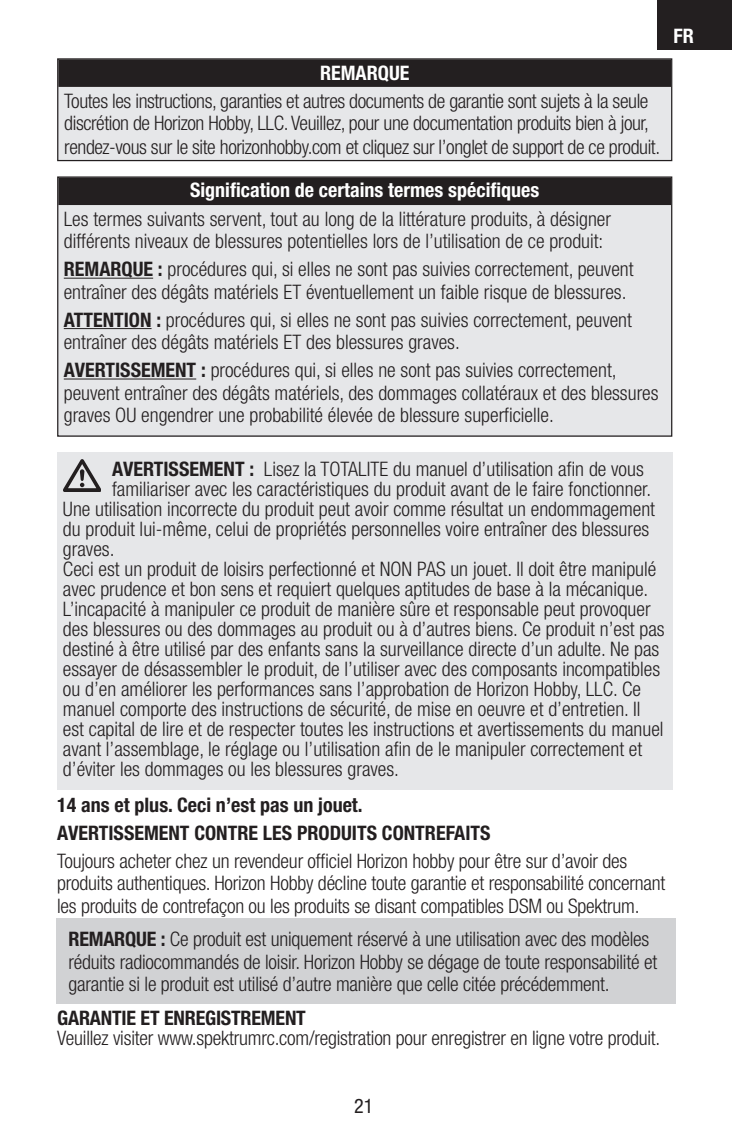
<style>
.page{position:relative;width:732px;height:1148px;background:#fff}
.page>*{position:absolute;margin:0;border:0;box-sizing:border-box;transform-origin:0 0}
.t1{font:300 condensed 20px/22.5px "Helvetica Neue LT Std";color:#231f20}
.t2{font:300 condensed 20px/23.2px "Helvetica Neue LT Std";letter-spacing:-.02em;color:#231f20}
.t3{font:700 condensed 20px/28px "Helvetica Neue LT Std";color:#231f20}
.t4{font:700 condensed 20px "Helvetica Neue LT Std";color:#fff}
.t5{font:condensed 20px "Helvetica Neue LT Std";color:#231f20}
.s1{font-weight:700}
</style>
<div class="page">
<div style="left:657px;top:0;width:74px;height:50px;background:#231f20"></div>
<div style="left:56px;top:918px;width:619px;height:85px;background:#d1d2d4"></div>
<div style="left:58px;top:59px;width:613px;height:102px;background:#e6e7e9"></div>
<div style="left:58px;top:59px;width:612px;height:28px;background:#231f20"></div>
<div style="left:57px;top:58px;width:615px;height:103px;border:1px solid #231f20"></div>
<div style="left:58px;top:177px;width:613px;height:259px;background:#e6e7e9"></div>
<div style="left:58px;top:177px;width:612px;height:28px;background:#231f20"></div>
<hr style="left:64px;top:278px;width:89px;height:1px;background:#231f20">
<hr style="left:64px;top:328px;width:87px;height:1px;background:#231f20">
<hr style="left:64px;top:378px;width:132px;height:1px;background:#231f20">
<div style="left:57px;top:176px;width:615px;height:261px;border:1px solid #231f20"></div>
<div style="left:57px;top:452px;width:615px;height:337px;background:#e6e7e9"></div>
<svg style="left:63px;top:459px;width:38px;height:33px"></svg>
<p class="t4" style="left:320px;top:61px;width:91px">REMARQUE</p>
<p class="t2" style="left:64px;top:89px;width:597px">Toutes les instructions, garanties et autres documents de garantie sont sujets à la seule discrétion de Horizon Hobby, LLC. Veuillez, pour une documentation produits bien à jour, rendez-vous sur le site horizonhobby.com et cliquez sur l’onglet de support de ce produit.</p>
<p class="t4" style="left:190px;top:178px;width:351px">Signification de certains termes spécifiques</p>
<p class="t1" style="left:64px;top:207px;width:548px">Les termes suivants servent, tout au long de la littérature produits, à désigner différents niveaux de blessures potentielles lors de l’utilisation de ce produit:</p>
<p class="t1" style="left:64px;top:258px;width:571px"><span class="s1">REMARQUE :</span> procédures qui, si elles ne sont pas suivies correctement, peuvent entraîner des dégâts matériels ET éventuellement un faible risque de blessures.</p>
<p class="t1" style="left:64px;top:308px;width:569px"><span class="s1">ATTENTION :</span> procédures qui, si elles ne sont pas suivies correctement, peuvent entraîner des dégâts matériels ET des blessures graves.</p>
<p class="t1" style="left:64px;top:358px;width:596px"><span class="s1">AVERTISSEMENT :</span> procédures qui, si elles ne sont pas suivies correctement, peuvent entraîner des dégâts matériels, des dommages collatéraux et des blessures graves OU engendrer une probabilité élevée de blessure superficielle.</p>
<p class="t1" style="left:112px;top:458px;width:533px"><span class="s1">AVERTISSEMENT :</span> Lisez la TOTALITE du manuel d’utilisation afin de vous</p>
<p class="t1" style="left:112px;top:478px;width:540px">familiariser avec les caractéristiques du produit avant de le faire fonctionner.</p>
<p class="t1" style="left:63px;top:498px;width:593px">Une utilisation incorrecte du produit peut avoir comme résultat un endommagement</p>
<p class="t1" style="left:63px;top:518px;width:587px">du produit lui-même, celui de propriétés personnelles voire entraîner des blessures</p>
<p class="t1" style="left:63px;top:538px;width:53px">graves.</p>
<p class="t1" style="left:63px;top:558px;width:594px">Ceci est un produit de loisirs perfectionné et NON PAS un jouet. Il doit être manipulé</p>
<p class="t1" style="left:63px;top:578px;width:586px">avec prudence et bon sens et requiert quelques aptitudes de base à la mécanique.</p>
<p class="t1" style="left:63px;top:598px;width:589px">L’incapacité à manipuler ce produit de manière sûre et responsable peut provoquer</p>
<p class="t1" style="left:63px;top:618px;width:603px">des blessures ou des dommages au produit ou à d’autres biens. Ce produit n’est pas</p>
<p class="t1" style="left:63px;top:638px;width:597px">destiné à être utilisé par des enfants sans la surveillance directe d’un adulte. Ne pas</p>
<p class="t1" style="left:63px;top:658px;width:598px">essayer de désassembler le produit, de l’utiliser avec des composants incompatibles</p>
<p class="t1" style="left:63px;top:678px;width:579px">ou d’en améliorer les performances sans l’approbation de Horizon Hobby, LLC. Ce</p>
<p class="t1" style="left:63px;top:698px;width:578px">manuel comporte des instructions de sécurité, de mise en oeuvre et d’entretien. Il</p>
<p class="t1" style="left:63px;top:718px;width:601px">est capital de lire et de respecter toutes les instructions et avertissements du manuel</p>
<p class="t1" style="left:63px;top:738px;width:580px">avant l’assemblage, le réglage ou l’utilisation afin de le manipuler correctement et</p>
<p class="t1" style="left:63px;top:758px;width:337px">d’éviter les dommages ou les blessures graves.</p>
<p class="t3" style="left:57px;top:790px;width:434px">14 ans et plus. Ceci n’est pas un jouet.<br>AVERTISSEMENT CONTRE LES PRODUITS CONTREFAITS</p>
<p class="t1" style="left:57px;top:849px;width:609px">Toujours acheter chez un revendeur officiel Horizon hobby pour être sur d’avoir des produits authentiques. Horizon Hobby décline toute garantie et responsabilité concernant les produits de contrefaçon ou les produits se disant compatibles DSM ou Spektrum.</p>
<p class="t3" style="left:68px;top:925px;width:23px">Remarque</p>
<p class="t1" style="left:68px;top:927px;width:590px;text-indent:92px"><span class="s1">:</span> Ce produit est uniquement réservé à une utilisation avec des modèles réduits radiocommandés de loisir. Horizon Hobby se dégage de toute responsabilité et garantie si le produit est utilisé d’autre manière que celle citée précédemment.</p>
<p class="t3" style="left:57px;top:1003px;width:250px">GARANTIE ET ENREGISTREMENT</p>
<p class="t1" style="left:57px;top:1026px;width:604px">Veuillez visiter www.spektrumrc.com/registration pour enregistrer en ligne votre produit.</p>
<p class="t4" style="left:673px;top:24px;width:22px">FR</p>
<p class="t5" style="left:354px;top:1094px;width:21px">21</p>
</div>
